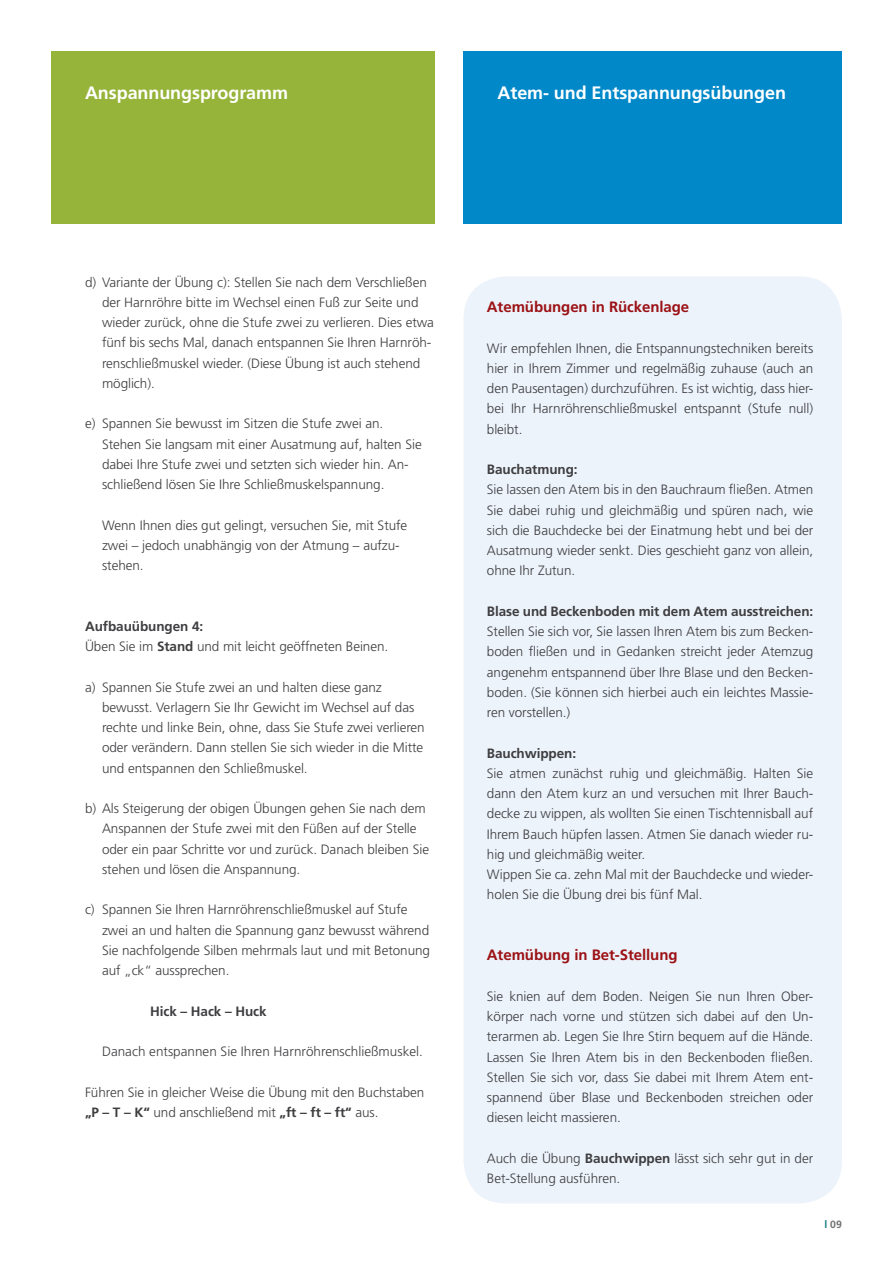
<style>
.page{position:relative;width:893px;height:1263px;background:#fff}
.page>*{position:absolute;margin:0;border:0;box-sizing:border-box;transform-origin:0 0}
.t1{font:700 18px "Frutiger";letter-spacing:-.005em;color:#fff}
.Fließtext_fett{font:700 15px "Frutiger";letter-spacing:-.005em;color:#9b1115}
.Einzug_5{font:300 13.5px/20.2px "Frutiger";letter-spacing:-.005em;color:#3e3d40}
.Fließtext_fett-2{font:700 13.5px "Frutiger";letter-spacing:-.005em;color:#3e3d40}
.t2{font:700 10.5px "Frutiger";color:#707172}
.s1{font-weight:700}
.s2{color:#1d7e8a}
</style>
<div class="page">
<div style="left:463px;top:276px;width:379px;height:927px;background:#ecf3fa;border-radius:43px"></div>
<div style="left:51px;top:51px;width:384px;height:172px;background:#96b439"></div>
<div style="left:463px;top:51px;width:379px;height:172px;background:#0088c9"></div>
<p class="t1" style="left:85px;top:82px;width:205px">Anspannungsprogramm</p>
<p class="t1" style="left:497px;top:82px;width:290px">Atem- und Entspannungsübungen</p>
<p class="Einzug_5" style="left:102px;top:272px;width:333px;text-indent:-17px">d) Variante der Übung c): Stellen Sie nach dem Verschließen der Harnröhre bitte im Wechsel einen Fuß zur Seite und wieder zurück, ohne die Stufe zwei zu verlieren. Dies etwa fünf bis sechs Mal, danach entspannen Sie Ihren Harnröh&shy;renschließmuskel wieder. (Diese Übung ist auch stehend möglich).</p>
<p class="Einzug_5" style="left:85px;top:414px;width:300px">e) Spannen Sie bewusst im Sitzen die Stufe zwei an.</p>
<p class="Einzug_5" style="left:102px;top:434px;width:321px">Stehen Sie langsam mit einer Ausatmung auf, halten Sie dabei Ihre Stufe zwei und setzten sich wieder hin. An&shy;schließend lösen Sie Ihre Schließmuskelspannung.</p>
<p class="Einzug_5" style="left:102px;top:515px;width:307px">Wenn Ihnen dies gut gelingt, versuchen Sie, mit Stufe zwei – jedoch unabhängig von der Atmung – aufzu&shy;stehen.</p>
<p class="Fließtext_fett-2" style="left:85px;top:618px;width:120px">Aufbauübungen 4:</p>
<p class="Einzug_5" style="left:85px;top:636px;width:305px">Üben Sie im <span class="s1">Stand</span> und mit leicht geöffneten Beinen.</p>
<p class="Einzug_5" style="left:102px;top:677px;width:324px;text-indent:-17px">a) Spannen Sie Stufe zwei an und halten diese ganz bewusst. Verlagern Sie Ihr Gewicht im Wechsel auf das rechte und linke Bein, ohne, dass Sie Stufe zwei verlieren oder verändern. Dann stellen Sie sich wieder in die Mitte und entspannen den Schließmuskel.</p>
<p class="Einzug_5" style="left:102px;top:798px;width:329px;text-indent:-17px">b) Als Steigerung der obigen Übungen gehen Sie nach dem Anspannen der Stufe zwei mit den Füßen auf der Stelle oder ein paar Schritte vor und zurück. Danach bleiben Sie stehen und lösen die Anspannung.</p>
<p class="Einzug_5" style="left:102px;top:900px;width:329px;text-indent:-17px">c) Spannen Sie Ihren Harnröhrenschließmuskel auf Stufe zwei an und halten die Spannung ganz bewusst während Sie nachfolgende Silben mehrmals laut und mit Betonung auf „ck“ aussprechen.</p>
<p class="Fließtext_fett-2" style="left:150px;top:1003px;width:118px">Hick – Hack – Huck</p>
<p class="Einzug_5" style="left:102px;top:1041px;width:322px">Danach entspannen Sie Ihren Harnröhrenschließmuskel.</p>
<p class="Einzug_5" style="left:85px;top:1082px;width:341px">Führen Sie in gleicher Weise die Übung mit den Buchstaben <span class="s1">„P – T – K“</span> und anschließend mit <span class="s1">„ft – ft – ft“</span> aus.</p>
<p class="Fließtext_fett" style="left:487px;top:298px;width:204px">Atemübungen in Rückenlage</p>
<p class="Einzug_5" style="left:487px;top:338px;width:328px;text-align:justify">Wir empfehlen Ihnen, die Entspannungstechniken bereits hier in Ihrem Zimmer und regelmäßig zuhause (auch an den Pausentagen) durchzuführen. Es ist wichtig, dass hier&shy;bei Ihr Harnröhrenschließmuskel entspannt (Stufe null) bleibt.</p>
<p class="Fließtext_fett-2" style="left:487px;top:461px;width:92px">Bauchatmung:</p>
<p class="Einzug_5" style="left:487px;top:480px;width:328px;text-align:justify">Sie lassen den Atem bis in den Bauchraum fließen. Atmen Sie dabei ruhig und gleichmäßig und spüren nach, wie sich die Bauchdecke bei der Einatmung hebt und bei der Ausatmung wieder senkt. Dies geschieht ganz von allein, ohne Ihr Zutun.</p>
<p class="Fließtext_fett-2" style="left:487px;top:603px;width:328px">Blase und Beckenboden mit dem Atem ausstreichen:</p>
<p class="Einzug_5" style="left:487px;top:622px;width:328px;text-align:justify">Stellen Sie sich vor, Sie lassen Ihren Atem bis zum Becken&shy;boden fließen und in Gedanken streicht jeder Atemzug angenehm entspannend über Ihre Blase und den Becken&shy;boden. (Sie können sich hierbei auch ein leichtes Massie&shy;ren vorstellen.)</p>
<p class="Fließtext_fett-2" style="left:487px;top:745px;width:91px">Bauchwippen:</p>
<p class="Einzug_5" style="left:487px;top:763px;width:328px;text-align:justify">Sie atmen zunächst ruhig und gleichmäßig. Halten Sie dann den Atem kurz an und versuchen mit Ihrer Bauch&shy;decke zu wippen, als wollten Sie einen Tischtennisball auf Ihrem Bauch hüpfen lassen. Atmen Sie danach wieder ru&shy;hig und gleichmäßig weiter.</p>
<p class="Einzug_5" style="left:487px;top:865px;width:328px">Wippen Sie ca. zehn Mal mit der Bauchdecke und wieder&shy;holen Sie die Übung drei bis fünf Mal.</p>
<p class="Fließtext_fett" style="left:487px;top:946px;width:192px">Atemübung in Bet-Stellung</p>
<p class="Einzug_5" style="left:487px;top:986px;width:328px;text-align:justify">Sie knien auf dem Boden. Neigen Sie nun Ihren Ober&shy;körper nach vorne und stützen sich dabei auf den Un&shy;terarmen ab. Legen Sie Ihre Stirn bequem auf die Hände.<br>Lassen Sie Ihren Atem bis in den Beckenboden fließen.<br>Stellen Sie sich vor, dass Sie dabei mit Ihrem Atem ent&shy;spannend über Blase und Beckenboden streichen oder diesen leicht massieren.</p>
<p class="Einzug_5" style="left:487px;top:1148px;width:328px">Auch die Übung <span class="s1">Bauchwippen</span> lässt sich sehr gut in der<br>Bet-Stellung ausführen.</p>
<p class="t2" style="left:824px;top:1218px;width:19px"><span class="s2">l</span> 09</p>
</div>
